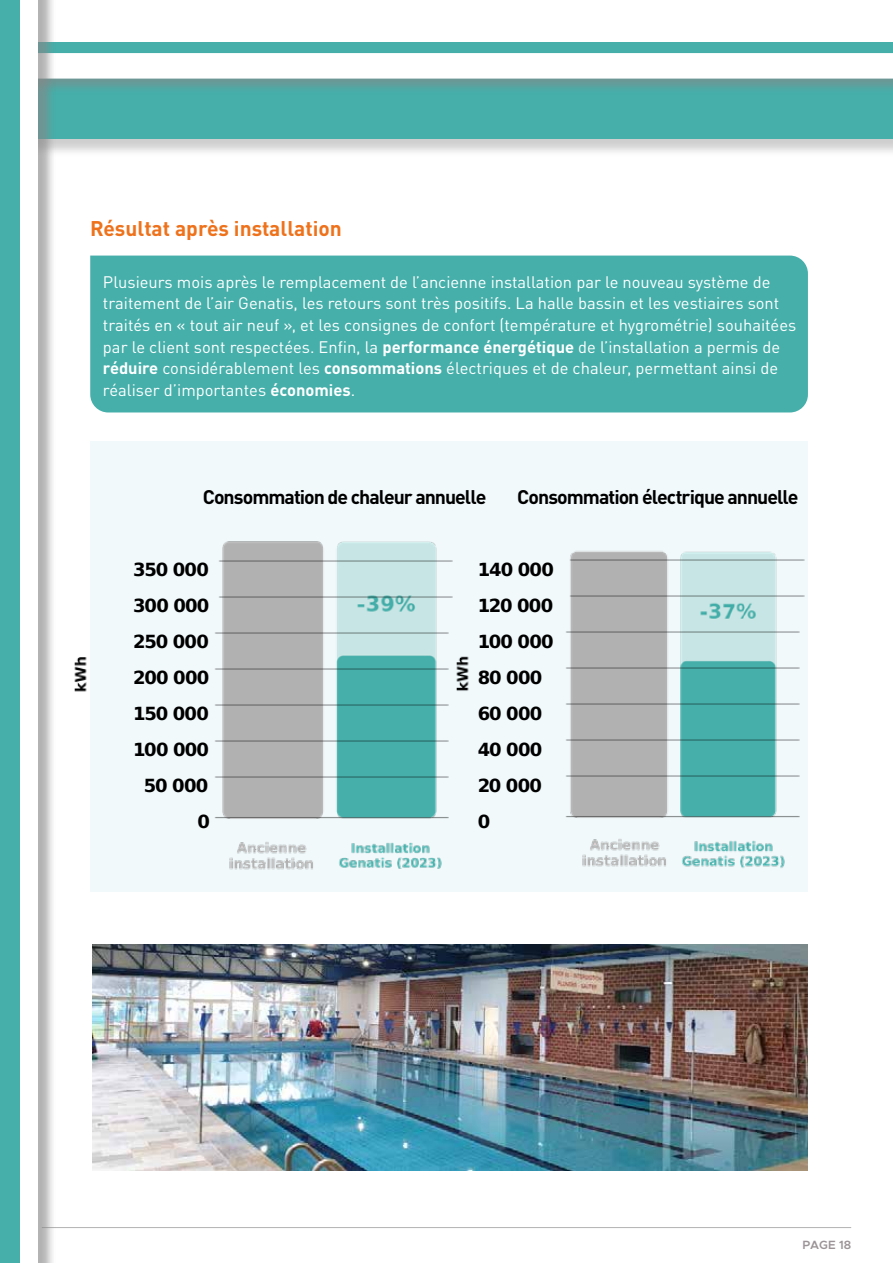
<style>
.page{position:relative;width:893px;height:1263px;background:#fff}
.page>*{position:absolute;margin:0;border:0;box-sizing:border-box;transform-origin:0 0}
.t1{font:700 21px "DIN Pro";color:#ee721c}
.t2{font:700 19.5px "DIN Pro";letter-spacing:-.05em;color:#000}
.t3{font:700 18px "DejaVu Sans";letter-spacing:-.04em;color:#000}
.t4{font:16.5px/21.6px "DIN Pro";color:#fff}
.t5{font:600 12px "Metropolis";color:#9b9397}
.s1{font-weight:700}
</style>
<div class="page">
<hr style="left:42px;top:1227px;width:809px;height:1px;background:#b3b2b2">
<div style="left:90px;top:256px;width:718px;height:156px;background:#46afaa"></div>
<div style="left:90px;top:441px;width:718px;height:450px;background:#f1f9fb"></div>
<img style="left:222px;top:541px;width:215px;height:269px">
<img style="left:570px;top:551px;width:207px;height:258px">
<img style="left:456px;top:656px;width:13px;height:35px">
<img style="left:229px;top:842px;width:84px;height:28px">
<img style="left:339px;top:842px;width:103px;height:27px">
<img style="left:682px;top:840px;width:103px;height:28px">
<img style="left:582px;top:839px;width:84px;height:28px">
<img style="left:214px;top:810px;width:235px;height:9px">
<img style="left:215px;top:770px;width:234px;height:13px">
<img style="left:215px;top:734px;width:234px;height:13px">
<img style="left:215px;top:697px;width:234px;height:14px">
<img style="left:215px;top:662px;width:249px;height:13px">
<img style="left:215px;top:626px;width:234px;height:13px">
<img style="left:219px;top:590px;width:234px;height:13px">
<img style="left:219px;top:554px;width:234px;height:13px">
<img style="left:565px;top:809px;width:235px;height:9px">
<img style="left:566px;top:769px;width:234px;height:13px">
<img style="left:566px;top:733px;width:234px;height:13px">
<img style="left:566px;top:696px;width:234px;height:14px">
<img style="left:566px;top:661px;width:234px;height:13px">
<img style="left:566px;top:625px;width:234px;height:13px">
<img style="left:569px;top:589px;width:236px;height:13px">
<img style="left:569px;top:553px;width:236px;height:13px">
<img style="left:74px;top:657px;width:13px;height:35px">
<img style="left:92px;top:944px;width:716px;height:226px">
<div style="left:0;top:45px;width:893px;height:112px;background:#878787;opacity:.4"></div>
<div style="left:0;top:43px;width:893px;height:96px;background:#46afaa"></div>
<div style="left:0;top:52px;width:893px;height:42px;background:#878787;opacity:.6"></div>
<svg style="left:56px;top:53px;width:837px;height:26px;background:#fcfdfd"></svg>
<div style="left:0;top:0;width:28px;height:1263px;background:#46afaa"></div>
<div style="left:23px;top:0;width:33px;height:1263px;background:#878787;opacity:.4"></div>
<div style="left:20px;top:0;width:17px;height:1263px;background:#fff"></div>
<p class="t1" style="left:90px;top:211px;width:253px">Résultat après installation</p>
<p class="t4" style="left:103px;top:269px;width:695px">Plusieurs mois après le remplacement de l’ancienne installation par le nouveau système de traitement de l’air Genatis, les retours sont très positifs. La halle bassin et les vestiaires sont traités en « tout air neuf », et les consignes de confort (température et hygrométrie) souhaitées par le client sont respectées. Enfin, la <span class="s1">performance énergétique</span> de l’installation a permis de <span class="s1">réduire</span> considérablement les <span class="s1">consommations</span> électriques et de chaleur, permettant ainsi de réaliser d’importantes <span class="s1">économies</span>.</p>
<p class="t2" style="left:203px;top:481px;width:285px">Consommation de chaleur annuelle</p>
<p class="t2" style="left:517px;top:481px;width:283px">Consommation électrique annuelle</p>
<p class="t3" style="left:133px;top:555px;width:77px">350 000</p>
<p class="t3" style="left:478px;top:555px;width:78px">140 000</p>
<p class="t3" style="left:133px;top:591px;width:78px">300 000</p>
<p class="t3" style="left:478px;top:591px;width:77px">120 000</p>
<p class="t3" style="left:133px;top:627px;width:77px">250 000</p>
<p class="t3" style="left:478px;top:627px;width:77px">100 000</p>
<p class="t3" style="left:133px;top:663px;width:78px">200 000</p>
<p class="t3" style="left:478px;top:663px;width:66px">80 000</p>
<p class="t3" style="left:133px;top:699px;width:77px">150 000</p>
<p class="t3" style="left:478px;top:699px;width:66px">60 000</p>
<p class="t3" style="left:133px;top:735px;width:77px">100 000</p>
<p class="t3" style="left:478px;top:735px;width:66px">40 000</p>
<p class="t3" style="left:144px;top:771px;width:66px">50 000</p>
<p class="t3" style="left:478px;top:771px;width:66px">20 000</p>
<p class="t3" style="left:198px;top:807px;width:14px">0</p>
<p class="t3" style="left:478px;top:807px;width:14px">0</p>
<p class="t5" style="left:802px;top:1237px;width:50px">PAGE 18</p>
</div>
